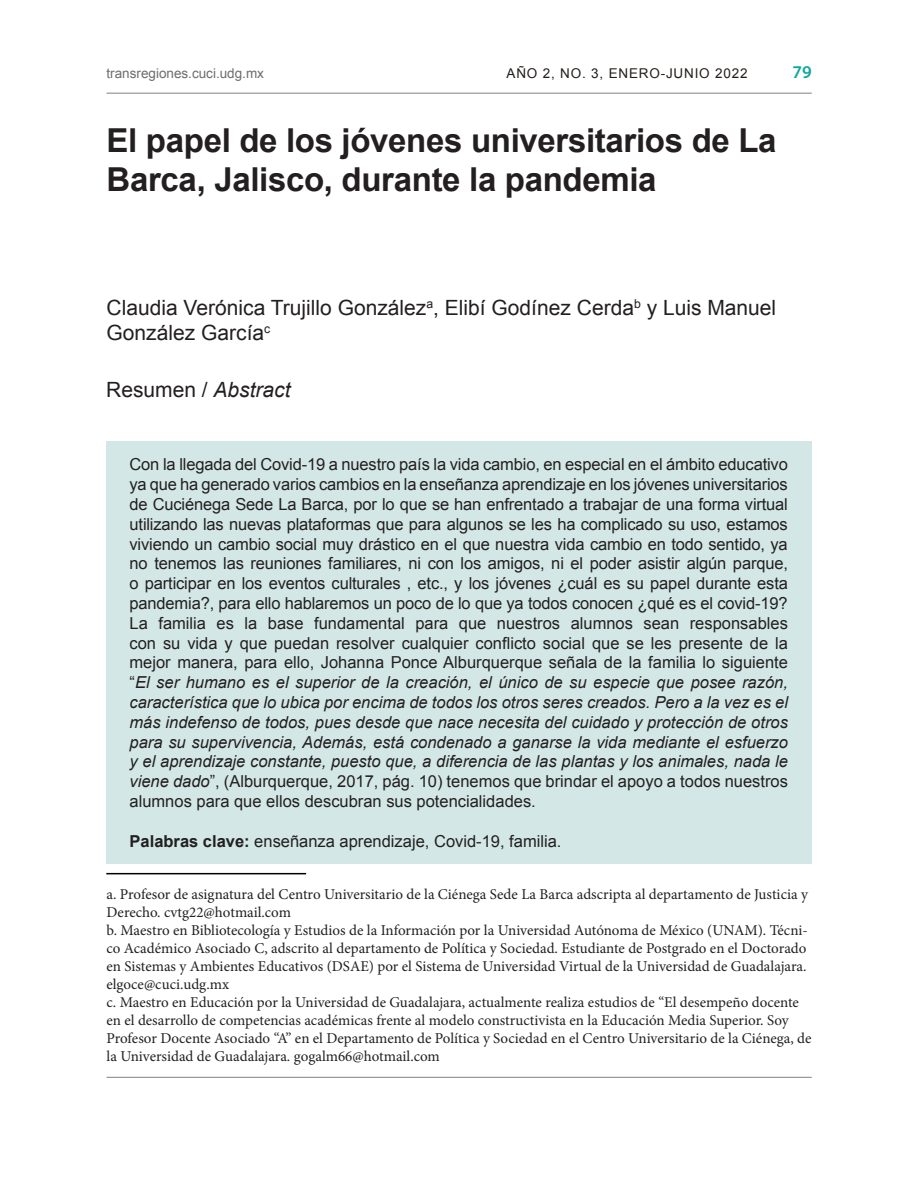
<style>
.page{position:relative;width:918px;height:1188px;background:#fff}
.page>*{position:absolute;margin:0;border:0;box-sizing:border-box;transform-origin:0 0}
.Título_Artículo{font:700 33px/39px "Arial";letter-spacing:-.01em;color:#231f20}
.t1{font:21px/25.2px "Arial";color:#231f20}
.t2{font:600 18px "Myriad Pro";color:#12a79d}
.t3{font:italic 16.5px/19.8px "Arial";color:#231f20;text-align:justify}
.t4{font:16.5px/19.8px "Arial";letter-spacing:-.01em;color:#231f20;text-align:justify}
.t5{font:15px/18px "Minion Pro";color:#231f20}
.t6{font:13.5px "Arial";color:#6c6d70}
.t7{font:13.5px "Arial";letter-spacing:.06em;color:#241e1b}
.s1{font-style:italic}
.s2{font-style:normal}
.s3{font-weight:700}
</style>
<div class="page">
<hr style="left:107px;top:1077px;width:705px;height:1px;background:#867f7c">
<hr style="left:107px;top:93px;width:705px;height:1px;background:#867f7c">
<div style="left:106px;top:441px;width:706px;height:422px;background:#d3e8e6"></div>
<hr style="left:106px;top:873px;width:200px;height:1px;background:#000">
<p class="t6" style="left:107px;top:64px;width:159px">transregiones.cuci.udg.mx</p>
<p class="t7" style="left:507px;top:64px;width:243px">AÑO 2, NO. 3, ENERO-JUNIO 2022</p>
<p class="t2" style="left:792px;top:61px;width:21px">79</p>
<p class="Título_Artículo" style="left:107px;top:122px;width:671px">El papel de los jóvenes universitarios de La<br>Barca, Jalisco, durante la pandemia</p>
<p class="t1" style="left:107px;top:295px;width:671px">Claudia Verónica Trujillo González<sup>a</sup>, Elibí Godínez Cerda<sup>b</sup> y Luis Manuel<br>González García<sup>c</sup></p>
<p class="t1" style="left:106px;top:377px;width:186px">Resumen / <span class="s1">Abstract</span></p>
<p class="t4" style="left:130px;top:455px;width:660px">Con la llegada del Covid-19 a nuestro país la vida cambio, en especial en el ámbito educativo ya que ha generado varios cambios en la enseñanza aprendizaje en los jóvenes universitarios de Cuciénega Sede La Barca, por lo que se han enfrentado a trabajar de una forma virtual utilizando las nuevas plataformas que para algunos se les ha complicado su uso, estamos viviendo un cambio social muy drástico en el que nuestra vida cambio en todo sentido, ya no tenemos las reuniones familiares, ni con los amigos, ni el poder asistir algún parque, o participar en los eventos culturales , etc., y los jóvenes ¿cuál es su papel durante esta pandemia?, para ello hablaremos un poco de lo que ya todos conocen ¿qué es el covid-19?</p>
<p class="t3" style="left:130px;top:613px;width:660px"><span class="s2">La familia es la base fundamental para que nuestros alumnos sean responsables con su vida y que puedan resolver cualquier conflicto social que se les presente de la mejor manera, para ello, Johanna Ponce Alburquerque señala de la familia lo siguiente “</span>El ser humano es el superior de la creación, el único de su especie que posee razón, característica que lo ubica por encima de todos los otros seres creados. Pero a la vez es el más indefenso de todos, pues desde que nace necesita del cuidado y protección de otros para su supervivencia, Además, está condenado a ganarse la vida mediante el esfuerzo y el aprendizaje constante, puesto que, a diferencia de las plantas y los animales, nada le viene dado<span class="s2">”, (Alburquerque, 2017, pág. 10) tenemos que brindar el apoyo a todos nuestros alumnos para que ellos descubran sus potencialidades.</span></p>
<p class="t4" style="left:130px;top:831px;width:433px"><span class="s3">Palabras clave:</span> enseñanza aprendizaje, Covid-19, familia.</p>
<p class="t5" style="left:107px;top:885px;width:703px">a. Profesor de asignatura del Centro Universitario de la Ciénega Sede La Barca adscripta al departamento de Justicia y<br>Derecho. cvtg22@hotmail.com</p>
<p class="t5" style="left:107px;top:921px;width:703px;text-align:justify">b. Maestro en Bibliotecología y Estudios de la Información por la Universidad Autónoma de México (UNAM). Técni&shy;co Académico Asociado C, adscrito al departamento de Política y Sociedad. Estudiante de Postgrado en el Doctorado en Sistemas y Ambientes Educativos (DSAE) por el Sistema de Universidad Virtual de la Universidad de Guadalajara. elgoce@cuci.udg.mx</p>
<p class="t5" style="left:107px;top:993px;width:707px">c. Maestro en Educación por la Universidad de Guadalajara, actualmente realiza estudios de “El desempeño docente en el desarrollo de competencias académicas frente al modelo constructivista en la Educación Media Superior. Soy Profesor Docente Asociado “A” en el Departamento de Política y Sociedad en el Centro Universitario de la Ciénega, de la Universidad de Guadalajara. gogalm66@hotmail.com</p>
</div>
